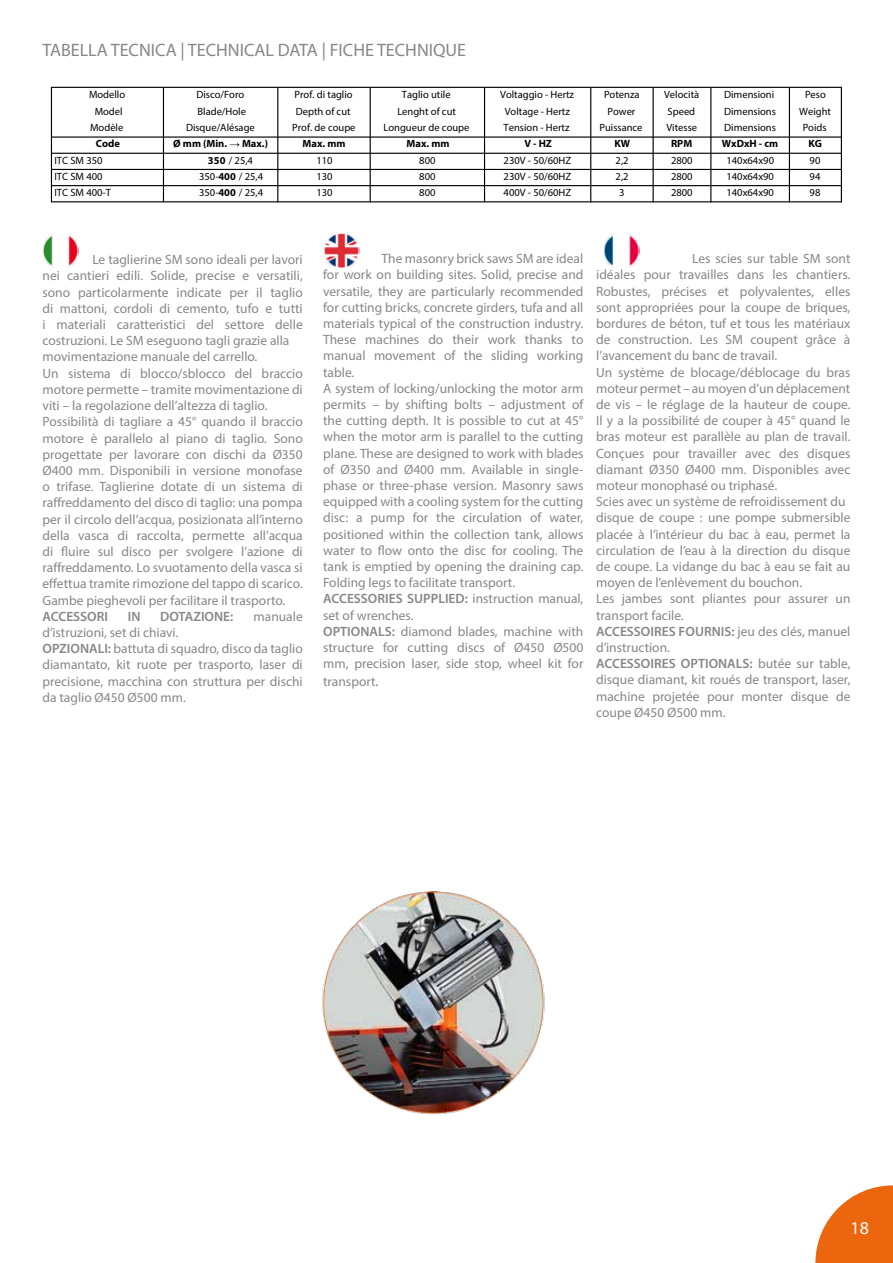
<style>
.page{position:relative;width:893px;height:1263px;background:#fff}
.page>*{position:absolute;margin:0;border:0;box-sizing:border-box;transform-origin:0 0}
.t1{font:18px "Myriad Pro";color:#878787}
.t2{font:18px "Myriad Pro";color:#fff}
.t3{font:13.5px/16.2px "Myriad Pro";color:#878787}
.t4{font:600 13.5px "Myriad Pro";color:#878787}
.t5{font:10.5px "Myriad Pro";color:#020203}
.t6{font:700 10.5px "Myriad Pro";color:#020203}
.s1{font-weight:700}
.s2{font-weight:600}
.s3{font-size:15px}
</style>
<div class="page">
<svg style="left:50px;top:86px;width:792px;height:169px"></svg>
<svg style="left:230px;top:143px;width:9px;height:4px"></svg>
<hr style="left:51px;top:87px;width:1px;height:115px;background:#020203">
<hr style="left:163px;top:88px;width:1px;height:114px;background:#020203">
<hr style="left:277px;top:88px;width:1px;height:114px;background:#020203">
<hr style="left:370px;top:88px;width:1px;height:114px;background:#020203">
<hr style="left:484px;top:88px;width:1px;height:114px;background:#020203">
<hr style="left:590px;top:88px;width:1px;height:114px;background:#020203">
<hr style="left:653px;top:88px;width:1px;height:114px;background:#020203">
<hr style="left:710px;top:88px;width:1px;height:114px;background:#020203">
<hr style="left:789px;top:88px;width:1px;height:114px;background:#020203">
<hr style="left:841px;top:88px;width:1px;height:114px;background:#020203">
<hr style="left:52px;top:87px;width:790px;height:1px;background:#020203">
<hr style="left:52px;top:136px;width:790px;height:2px;background:#020203">
<hr style="left:52px;top:153px;width:790px;height:1px;background:#020203">
<hr style="left:52px;top:169px;width:790px;height:1px;background:#020203">
<hr style="left:52px;top:185px;width:790px;height:1px;background:#020203">
<hr style="left:52px;top:201px;width:790px;height:1px;background:#020203">
<img style="left:43px;top:233px;width:36px;height:35px">
<img style="left:323px;top:233px;width:36px;height:35px">
<img style="left:604px;top:233px;width:36px;height:35px">
<img style="left:322px;top:891px;width:223px;height:224px">
<svg style="left:815px;top:1185px;width:78px;height:78px"></svg>
<h1 class="t1" style="left:43px;top:39px;width:425px">TABELLA TECNICA | TECHNICAL DATA | FICHE TECHNIQUE</h1>
<p class="t5" style="left:89px;top:88px;width:38px">Modello</p>
<p class="t5" style="left:196px;top:88px;width:49px">Disco/Foro</p>
<p class="t5" style="left:295px;top:88px;width:60px">Prof. di taglio</p>
<p class="t5" style="left:402px;top:88px;width:50px">Taglio utile</p>
<p class="t5" style="left:500px;top:88px;width:76px">Voltaggio - Hertz</p>
<p class="t5" style="left:604px;top:88px;width:37px">Potenza</p>
<p class="t5" style="left:664px;top:88px;width:37px">Velocità</p>
<p class="t5" style="left:724px;top:88px;width:52px">Dimensioni</p>
<p class="t5" style="left:805px;top:88px;width:22px">Peso</p>
<p class="t5" style="left:95px;top:105px;width:29px">Model</p>
<p class="t5" style="left:197px;top:105px;width:50px">Blade/Hole</p>
<p class="t5" style="left:296px;top:105px;width:56px">Depth of cut</p>
<p class="t5" style="left:397px;top:105px;width:60px">Lenght of cut</p>
<p class="t5" style="left:505px;top:105px;width:67px">Voltage - Hertz</p>
<p class="t5" style="left:607px;top:105px;width:29px">Power</p>
<p class="t5" style="left:668px;top:105px;width:29px">Speed</p>
<p class="t5" style="left:724px;top:105px;width:53px">Dimensions</p>
<p class="t5" style="left:799px;top:105px;width:33px">Weight</p>
<p class="t5" style="left:90px;top:121px;width:35px">Modèle</p>
<p class="t5" style="left:186px;top:121px;width:70px">Disque/Alésage</p>
<p class="t5" style="left:292px;top:121px;width:65px">Prof. de coupe</p>
<p class="t5" style="left:383px;top:121px;width:88px">Longueur de coupe</p>
<p class="t5" style="left:504px;top:121px;width:67px">Tension - Hertz</p>
<p class="t5" style="left:599px;top:121px;width:45px">Puissance</p>
<p class="t5" style="left:666px;top:121px;width:32px">Vitesse</p>
<p class="t5" style="left:724px;top:121px;width:53px">Dimensions</p>
<p class="t5" style="left:803px;top:121px;width:25px">Poids</p>
<p class="t6" style="left:96px;top:137px;width:26px">Code</p>
<p class="t6" style="left:173px;top:137px;width:55px">Ø mm (Min.</p>
<p class="t6" style="left:242px;top:137px;width:27px">Max.)</p>
<p class="t6" style="left:303px;top:137px;width:44px">Max. mm</p>
<p class="t6" style="left:407px;top:137px;width:44px">Max. mm</p>
<p class="t6" style="left:524px;top:137px;width:29px">V - HZ</p>
<p class="t6" style="left:614px;top:137px;width:17px">KW</p>
<p class="t6" style="left:671px;top:137px;width:23px">RPM</p>
<p class="t6" style="left:722px;top:137px;width:58px">WxDxH - cm</p>
<p class="t6" style="left:808px;top:137px;width:15px">KG</p>
<p class="t5" style="left:54px;top:154px;width:50px">ITC SM 350</p>
<p class="t5" style="left:208px;top:154px;width:47px"><span class="s1">350</span> / 25,4</p>
<p class="t5" style="left:316px;top:154px;width:18px">110</p>
<p class="t5" style="left:419px;top:154px;width:18px">800</p>
<p class="t5" style="left:504px;top:154px;width:69px">230V - 50/60HZ</p>
<p class="t5" style="left:616px;top:154px;width:14px">2,2</p>
<p class="t5" style="left:671px;top:154px;width:23px">2800</p>
<p class="t5" style="left:726px;top:154px;width:49px">140x64x90</p>
<p class="t5" style="left:810px;top:154px;width:12px">90</p>
<p class="t5" style="left:54px;top:170px;width:50px">ITC SM 400</p>
<p class="t5" style="left:199px;top:170px;width:65px">350-<span class="s1">400</span> / 25,4</p>
<p class="t5" style="left:316px;top:170px;width:18px">130</p>
<p class="t5" style="left:419px;top:170px;width:18px">800</p>
<p class="t5" style="left:504px;top:170px;width:69px">230V - 50/60HZ</p>
<p class="t5" style="left:616px;top:170px;width:14px">2,2</p>
<p class="t5" style="left:671px;top:170px;width:23px">2800</p>
<p class="t5" style="left:726px;top:170px;width:49px">140x64x90</p>
<p class="t5" style="left:810px;top:170px;width:12px">94</p>
<p class="t5" style="left:54px;top:186px;width:58px">ITC SM 400-T</p>
<p class="t5" style="left:199px;top:186px;width:65px">350-<span class="s1">400</span> / 25,4</p>
<p class="t5" style="left:316px;top:186px;width:18px">130</p>
<p class="t5" style="left:419px;top:186px;width:18px">800</p>
<p class="t5" style="left:504px;top:186px;width:69px">400V - 50/60HZ</p>
<p class="t5" style="left:619px;top:186px;width:7px">3</p>
<p class="t5" style="left:671px;top:186px;width:23px">2800</p>
<p class="t5" style="left:726px;top:186px;width:49px">140x64x90</p>
<p class="t5" style="left:810px;top:186px;width:12px">98</p>
<p class="t3" style="left:43px;top:251px;width:262px;text-indent:50px">Le taglierine SM sono ideali per lavori nei cantieri edili. Solide, precise e versatili, sono particolarmente indicate per il taglio di mattoni, cordoli di cemento, tufo e tutti i materiali caratteristici del settore delle costruzioni. Le SM eseguono tagli grazie alla movimentazione manuale del carrello.<br>Un sistema di blocco/sblocco del braccio motore permette – tramite movimentazione di viti – la regolazione dell’altezza di taglio.<br>Possibilità di tagliare a 45° quando il braccio motore è parallelo al piano di taglio. Sono progettate per lavorare con dischi da Ø350<br>Ø400 mm. Disponibili in versione monofase o trifase. Taglierine dotate di un sistema di raffreddamento del disco di taglio: una pompa per il circolo dell’acqua, posizionata all’interno della vasca di raccolta, permette all’acqua di fluire sul disco per svolgere l’azione di raffreddamento. Lo svuotamento della vasca si effettua tramite rimozione del tappo di scarico.<br>Gambe pieghevoli per facilitare il trasporto.</p>
<p class="t4" style="left:43px;top:608px;width:67px">ACCESSORI</p>
<p class="t4" style="left:128px;top:608px;width:14px">IN</p>
<p class="t4" style="left:160px;top:608px;width:75px">DOTAZIONE:</p>
<p class="t3" style="left:254px;top:608px;width:51px">manuale</p>
<p class="t3" style="left:43px;top:624px;width:262px">d’istruzioni, set di chiavi.<br><span class="s2">OPZIONALI:</span> battuta di squadro, disco da taglio diamantato, kit ruote per trasporto, laser di precisione, macchina con struttura per dischi da taglio Ø450 Ø500 mm.</p>
<p class="t3" style="left:323px;top:250px;width:262px;text-indent:58px">The masonry brick saws SM are ideal for work on building sites. Solid, precise and versatile, they are particularly recommended for cutting bricks, concrete girders, tufa and all materials typical of the construction industry.<br>These machines do their work thanks to manual movement of the sliding working table.<br>A system of locking/unlocking the motor arm permits – by shifting bolts – adjustment of the cutting depth. It is possible to cut at 45° when the motor arm is parallel to the cutting plane. These are designed to work with blades of Ø350 and Ø400 mm. Available in single&shy;phase or three-phase version. Masonry saws equipped with a cooling system for the cutting disc: a pump for the circulation of water, positioned within the collection tank, allows water to flow onto the disc for cooling. The tank is emptied by opening the draining cap.<br>Folding legs to facilitate transport.<br><span class="s2">ACCESSORIES SUPPLIED:</span> instruction manual, set of wrenches.<br><span class="s2">OPTIONALS:</span> diamond blades, machine with structure for cutting discs of Ø450 Ø500 mm, precision laser, side stop, wheel kit for</p>
<p class="t3" style="left:323px;top:673px;width:57px">transport<span class="s3">.</span></p>
<p class="t3" style="left:596px;top:250px;width:256px;text-indent:96px">Les scies sur table SM sont idéales pour travailles dans les chantiers.<br>Robustes, précises et polyvalentes, elles sont appropriées pour la coupe de briques, bordures de béton, tuf et tous les matériaux de construction. Les SM coupent grâce à l’avancement du banc de travail.<br>Un système de blocage/déblocage du bras moteur permet – au moyen d’un déplacement de vis – le réglage de la hauteur de coupe.<br>Il y a la possibilité de couper à 45° quand le bras moteur est parallèle au plan de travail.<br>Conçues pour travailler avec des disques diamant Ø350 Ø400 mm. Disponibles avec moteur monophasé ou triphasé.<br>Scies avec un système de refroidissement du disque de coupe : une pompe submersible placée à l’intérieur du bac à eau, permet la circulation de l’eau à la direction du disque de coupe. La vidange du bac à eau se fait au moyen de l’enlèvement du bouchon.<br>Les jambes sont pliantes pour assurer un transport facile.<br><span class="s2">ACCESSOIRES FOURNIS:</span> jeu des clés, manuel d’instruction.<br><span class="s2">ACCESSOIRES OPTIONALS:</span> butée sur table, disque diamant, kit roués de transport, laser, machine projetée pour monter disque de coupe Ø450 Ø500 mm.</p>
<h1 class="t2" style="left:850px;top:1217px;width:20px">18</h1>
</div>
